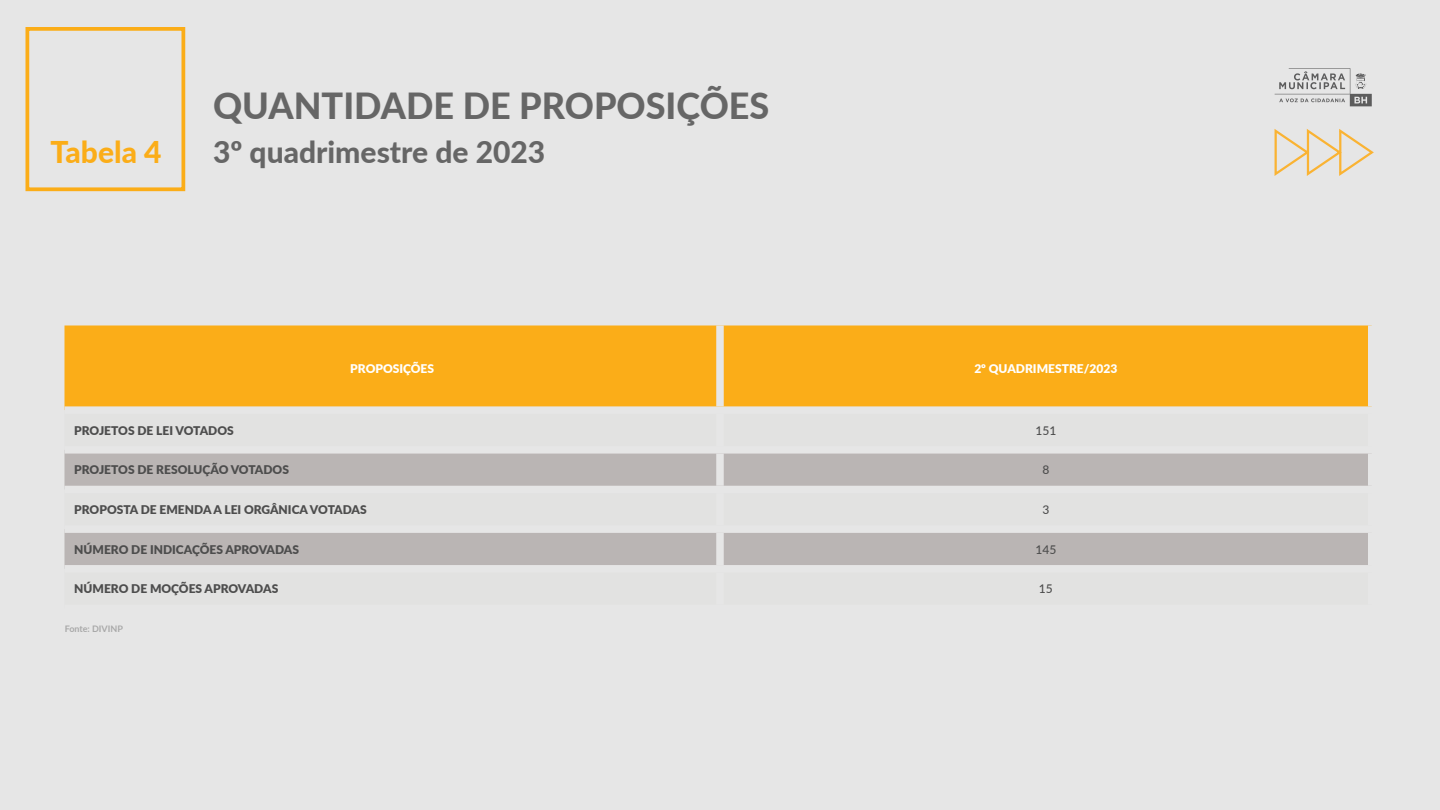
<style>
.page{position:relative;width:1440px;height:810px;background:#e6e6e6}
.page>*{position:absolute;margin:0;border:0;box-sizing:border-box;transform-origin:0 0}
.t1{font:800 36px "Lato";color:#666}
.t2{font:800 30px "Lato";color:#666}
.t3{font:800 30px "Lato";color:#fbad18}
.t4{font:900 12px "Lato";color:#4d4d4d}
.t5{font:900 12px "Lato";color:#fff}
.t6{font:500 12px "Lato";color:#4d4d4d}
.t7{font:700 9px "Lato";color:#949494}
</style>
<div class="page">
<svg style="left:1274px;top:129px;width:100px;height:47px"></svg>
<svg style="left:1275px;top:68px;width:97px;height:38px"></svg>
<div style="left:26px;top:27px;width:159px;height:164px;border:4px solid #fbad18"></div>
<div style="left:64px;top:326px;width:1304px;height:80px;background:#fbad18"></div>
<svg style="left:64px;top:454px;width:1304px;height:111px;fill:#bab5b4"></svg>
<div style="left:716px;top:325px;width:8px;height:81px;background:#e6e6e6"></div>
<div style="left:716px;top:454px;width:8px;height:32px;background:#e6e6e6"></div>
<div style="left:64px;top:486px;width:656px;height:7px;background:#e6e6e6"></div>
<div style="left:720px;top:486px;width:656px;height:7px;background:#e6e6e6"></div>
<div style="left:716px;top:493px;width:8px;height:32px;background:#e6e6e6"></div>
<div style="left:64px;top:525px;width:656px;height:8px;background:#e6e6e6"></div>
<div style="left:720px;top:525px;width:656px;height:8px;background:#e6e6e6"></div>
<div style="left:716px;top:533px;width:8px;height:32px;background:#e6e6e6"></div>
<p class="t3" style="left:51px;top:130px;width:112px">Tabela 4</p>
<p class="t1" style="left:213px;top:80px;width:558px">QUANTIDADE DE PROPOSIÇÕES</p>
<p class="t2" style="left:213px;top:130px;width:334px">3º quadrimestre de 2023</p>
<p class="t5" style="left:350px;top:359px;width:85px">PROPOSIÇÕES</p>
<p class="t5" style="left:974px;top:359px;width:145px">2º QUADRIMESTRE/2023</p>
<p class="t4" style="left:74px;top:421px;width:161px">PROJETOS DE LEI VOTADOS</p>
<p class="t6" style="left:1035px;top:422px;width:22px">151</p>
<p class="t4" style="left:74px;top:461px;width:216px">PROJETOS DE RESOLUÇÃO VOTADOS</p>
<p class="t6" style="left:1042px;top:461px;width:8px">8</p>
<p class="t4" style="left:74px;top:501px;width:294px">PROPOSTA DE EMENDA A LEI ORGÂNICA VOTADAS</p>
<p class="t6" style="left:1042px;top:501px;width:8px">3</p>
<p class="t4" style="left:74px;top:540px;width:226px">NÚMERO DE INDICAÇÕES APROVADAS</p>
<p class="t6" style="left:1035px;top:541px;width:22px">145</p>
<p class="t4" style="left:74px;top:580px;width:206px">NÚMERO DE MOÇÕES APROVADAS</p>
<p class="t6" style="left:1039px;top:580px;width:15px">15</p>
<p class="t7" style="left:64px;top:622px;width:60px">Fonte: DIVINP</p>
</div>
